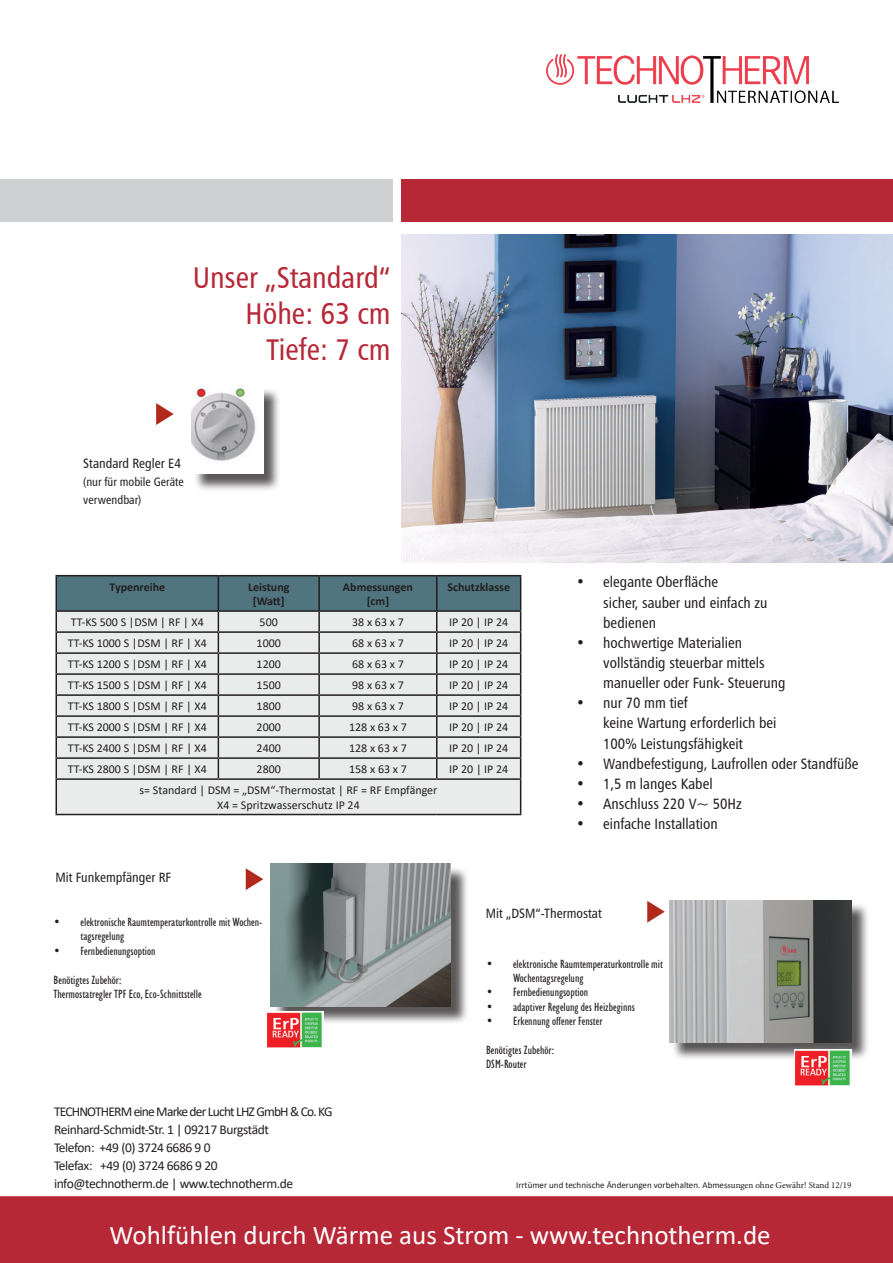
<style>
.page{position:relative;width:893px;height:1263px;background:#fff}
.page>*{position:absolute;margin:0;border:0;box-sizing:border-box;transform-origin:0 0}
.t1{font:30px/36px "Humanist 777 BT Roman Condensed B";color:#b72837;text-align:right}
.t2{font:27px "Calibri";color:#fff}
.t3{font:15px/20.1px "Humanist 777 BT Roman Condensed B";color:#231f20}
.t4{font:13.5px/18px "Calibri";letter-spacing:-.03em;color:#231f20}
.t5{font:13.5px "Humanist 777 BT Roman Condensed B";color:#231f20}
.t6{font:12px/14.4px "Calibri";color:#231f20;text-align:center}
.t7{font:condensed 12px/14.4px "Humanist 521 BT";color:#231f20}
.t8{font:700 12px/14.4px "Calibri";color:#231f20;text-align:center}
.t9{font:12px/18px "Humanist 777 BT Roman Condensed B";color:#231f20}
.t10{font:9px "Calibri";color:#231f20}
.s1{font-family:"Minion Pro"}
</style>
<div class="page">
<img style="left:546px;top:54px;width:293px;height:49px">
<div style="left:0;top:1196px;width:893px;height:67px;background:#b72837"></div>
<img style="left:401px;top:234px;width:492px;height:329px">
<div style="left:401px;top:179px;width:492px;height:43px;background:#b72837"></div>
<div style="left:0;top:179px;width:393px;height:43px;background:#cfd0d2"></div>
<div style="left:57px;top:780px;width:463px;height:34px;background:#e9ecea"></div>
<hr style="left:56px;top:575px;width:162px;height:1px;background:#231f20">
<hr style="left:218px;top:575px;width:101px;height:1px;background:#231f20">
<hr style="left:319px;top:575px;width:118px;height:1px;background:#231f20">
<hr style="left:437px;top:575px;width:84px;height:1px;background:#231f20">
<svg style="left:56px;top:576px;width:465px;height:202px;background:#c0c8c8"></svg>
<hr style="left:56px;top:778px;width:162px;height:2px;background:#231f20">
<hr style="left:56px;top:780px;width:1px;height:34px;background:#231f20">
<hr style="left:218px;top:778px;width:101px;height:2px;background:#231f20">
<hr style="left:319px;top:778px;width:118px;height:2px;background:#231f20">
<hr style="left:437px;top:778px;width:84px;height:2px;background:#231f20">
<hr style="left:520px;top:780px;width:1px;height:34px;background:#231f20">
<hr style="left:56px;top:814px;width:162px;height:1px;background:#231f20">
<hr style="left:218px;top:814px;width:101px;height:1px;background:#231f20">
<hr style="left:319px;top:814px;width:118px;height:1px;background:#231f20">
<hr style="left:437px;top:814px;width:84px;height:1px;background:#231f20">
<div style="left:671px;top:902px;width:199px;height:159px;background:#231f20;opacity:.75"></div>
<img style="left:669px;top:900px;width:182px;height:142px">
<svg style="left:647px;top:901px;width:18px;height:22px"></svg>
<div style="left:193px;top:387px;width:89px;height:105px;background:#231f20;opacity:.75"></div>
<img style="left:191px;top:387px;width:72px;height:87px">
<svg style="left:156px;top:403px;width:18px;height:22px"></svg>
<img style="left:794px;top:1049px;width:57px;height:36px">
<div style="left:273px;top:866px;width:196px;height:159px;background:#231f20;opacity:.75"></div>
<img style="left:271px;top:864px;width:180px;height:142px">
<svg style="left:246px;top:868px;width:17px;height:22px"></svg>
<img style="left:267px;top:1011px;width:57px;height:36px">
<h1 class="t1" style="left:193px;top:259px;width:199px">Unser „Standard“<br>Höhe: 63 cm<br>Tiefe: 7 cm</h1>
<p class="t5" style="left:83px;top:455px;width:99px">Standard Regler E4</p>
<p class="t9" style="left:83px;top:473px;width:102px">(nur für mobile Geräte verwendbar)</p>
<p class="t8" style="left:109px;top:579px;width:57px">Typenreihe</p>
<p class="t8" style="left:248px;top:579px;width:43px">Leistung [Watt]</p>
<p class="t8" style="left:343px;top:579px;width:72px">Abmessungen [cm]</p>
<p class="t8" style="left:447px;top:579px;width:64px">Schutzklasse</p>
<p class="t6" style="left:71px;top:615px;width:135px">TT-KS 500 S |DSM | RF | X4</p>
<p class="t6" style="left:260px;top:615px;width:20px">500</p>
<p class="t6" style="left:352px;top:615px;width:53px">38 x 63 x 7</p>
<p class="t6" style="left:449px;top:615px;width:61px">IP 20 | IP 24</p>
<p class="t6" style="left:68px;top:636px;width:141px">TT-KS 1000 S |DSM | RF | X4</p>
<p class="t6" style="left:257px;top:636px;width:26px">1000</p>
<p class="t6" style="left:352px;top:636px;width:53px">68 x 63 x 7</p>
<p class="t6" style="left:449px;top:636px;width:61px">IP 20 | IP 24</p>
<p class="t6" style="left:68px;top:657px;width:141px">TT-KS 1200 S |DSM | RF | X4</p>
<p class="t6" style="left:257px;top:657px;width:26px">1200</p>
<p class="t6" style="left:352px;top:657px;width:53px">68 x 63 x 7</p>
<p class="t6" style="left:449px;top:657px;width:61px">IP 20 | IP 24</p>
<p class="t6" style="left:68px;top:678px;width:141px">TT-KS 1500 S |DSM | RF | X4</p>
<p class="t6" style="left:257px;top:678px;width:26px">1500</p>
<p class="t6" style="left:352px;top:678px;width:53px">98 x 63 x 7</p>
<p class="t6" style="left:449px;top:678px;width:61px">IP 20 | IP 24</p>
<p class="t6" style="left:68px;top:699px;width:141px">TT-KS 1800 S |DSM | RF | X4</p>
<p class="t6" style="left:257px;top:699px;width:26px">1800</p>
<p class="t6" style="left:352px;top:699px;width:53px">98 x 63 x 7</p>
<p class="t6" style="left:449px;top:699px;width:61px">IP 20 | IP 24</p>
<p class="t6" style="left:68px;top:720px;width:141px">TT-KS 2000 S |DSM | RF | X4</p>
<p class="t6" style="left:257px;top:720px;width:26px">2000</p>
<p class="t6" style="left:349px;top:720px;width:59px">128 x 63 x 7</p>
<p class="t6" style="left:449px;top:720px;width:61px">IP 20 | IP 24</p>
<p class="t6" style="left:68px;top:741px;width:141px">TT-KS 2400 S |DSM | RF | X4</p>
<p class="t6" style="left:257px;top:741px;width:26px">2400</p>
<p class="t6" style="left:349px;top:741px;width:59px">128 x 63 x 7</p>
<p class="t6" style="left:449px;top:741px;width:61px">IP 20 | IP 24</p>
<p class="t6" style="left:68px;top:762px;width:141px">TT-KS 2800 S |DSM | RF | X4</p>
<p class="t6" style="left:257px;top:762px;width:26px">2800</p>
<p class="t6" style="left:349px;top:762px;width:59px">158 x 63 x 7</p>
<p class="t6" style="left:449px;top:762px;width:61px">IP 20 | IP 24</p>
<p class="t6" style="left:140px;top:783px;width:299px">s= Standard | DSM = „DSM“-Thermostat | RF = RF Empfänger<br>X4 = Spritzwasserschutz IP 24</p>
<p class="t3" style="left:603px;top:572px;width:166px;text-indent:-27px">• elegante Oberfläche<br>sicher, sauber und einfach zu bedienen</p>
<p class="t3" style="left:603px;top:632px;width:184px;text-indent:-27px">• hochwertige Materialien vollständig steuerbar mittels manueller oder Funk- Steuerung</p>
<p class="t3" style="left:603px;top:693px;width:175px;text-indent:-27px">• nur 70 mm tief<br>keine Wartung erforderlich bei<br>100% Leistungsfähigkeit</p>
<p class="t3" style="left:576px;top:753px;width:284px">• Wandbefestigung, Laufrollen oder Standfüße</p>
<p class="t3" style="left:576px;top:773px;width:138px">• 1,5 m langes Kabel</p>
<p class="t3" style="left:576px;top:793px;width:167px">• Anschluss 220 V~ 50Hz</p>
<p class="t3" style="left:576px;top:813px;width:143px">• einfache Installation</p>
<p class="t5" style="left:56px;top:869px;width:117px">Mit Funkempfänger RF</p>
<p class="t7" style="left:81px;top:915px;width:183px;text-indent:-27px">• elektronische Raumtemperaturkontrolle mit Wochen&shy;tagsregelung</p>
<p class="t7" style="left:54px;top:943px;width:104px">• Fernbedienungsoption</p>
<p class="t7" style="left:54px;top:972px;width:150px">Benötigtes Zubehör:<br>Thermostatregler TPF Eco, Eco-Schnittstelle</p>
<p class="t4" style="left:54px;top:1102px;width:280px">TECHNOTHERM eine Marke der Lucht LHZ GmbH &amp; Co. KG Reinhard-Schmidt-Str. 1 | 09217 Burgstädt<br>Telefon: +49 (0) 3724 6686 9 0<br>Telefax: +49 (0) 3724 6686 9 20 info@technotherm.de | www.technotherm.de</p>
<p class="t5" style="left:486px;top:905px;width:118px">Mit „DSM“-Thermostat</p>
<p class="t7" style="left:513px;top:956px;width:151px;text-indent:-27px">• elektronische Raumtemperaturkontrolle mit<br>Wochentagsregelung</p>
<p class="t7" style="left:486px;top:985px;width:104px">• Fernbedienungsoption</p>
<p class="t7" style="left:486px;top:999px;width:150px">• adaptiver Regelung des Heizbeginns</p>
<p class="t7" style="left:486px;top:1014px;width:118px">• Erkennung offener Fenster</p>
<p class="t7" style="left:486px;top:1043px;width:70px">Benötigtes Zubehör:<br>DSM-Router</p>
<p class="t10" style="left:516px;top:1179px;width:337px">Irrtümer und technische Änderungen vorbehalten. Abmes<span class="s1">sungen ohne Gewähr! Stand 12/19</span></p>
<h2 class="t2" style="left:110px;top:1216px;width:663px">Wohlfühlen durch Wärme aus Strom - www.technotherm.de</h2>
</div>
